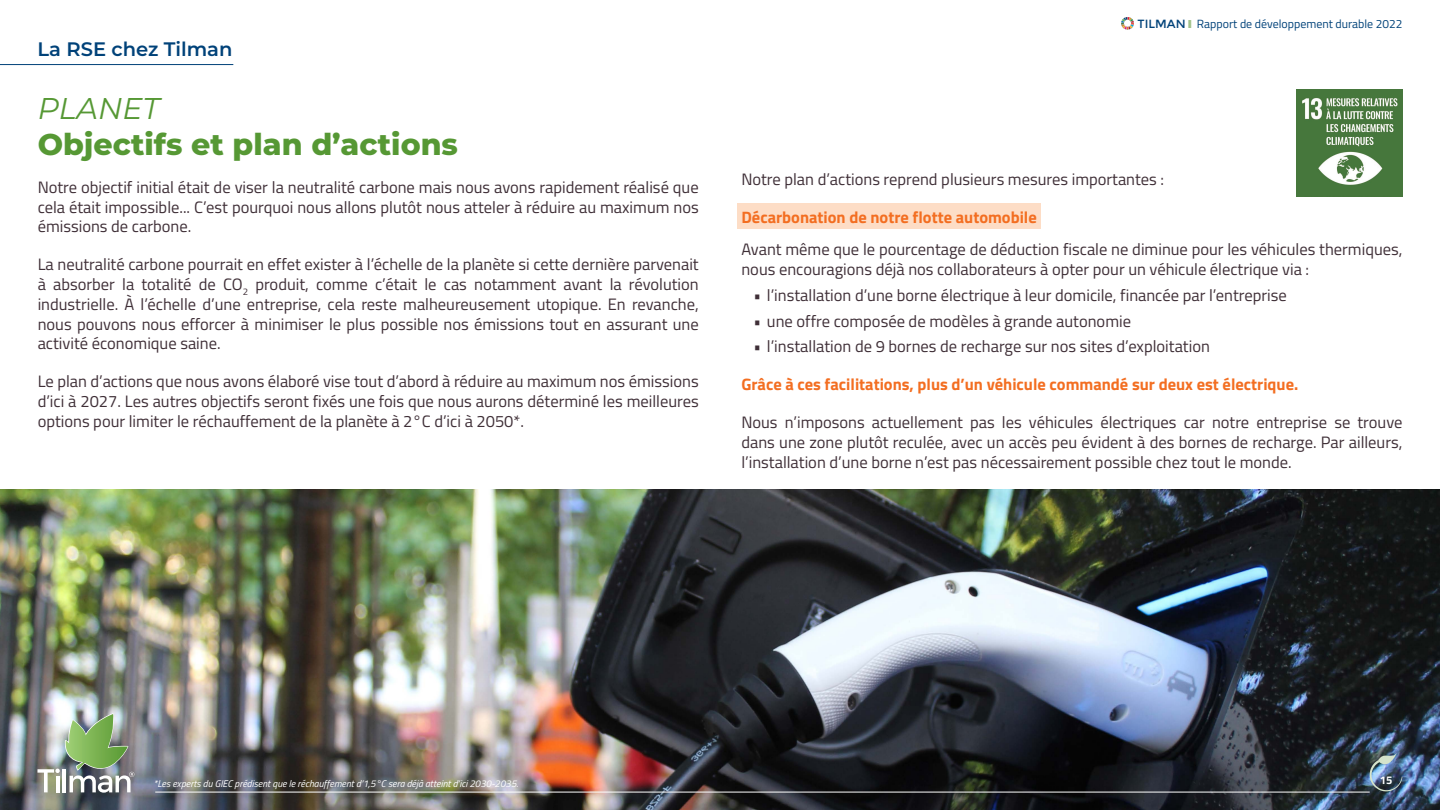
<style>
.page{position:relative;width:1440px;height:810px;background:#fff}
.page>*{position:absolute;margin:0;border:0;box-sizing:border-box;transform-origin:0 0}
.t1{font:800 30px "Montserrat";color:#569834}
.t2{font:italic 30px "Montserrat";color:#569834}
.t3{font:600 19.5px "Montserrat";color:#004279}
.t4{font:16.5px/19.8px "Titillium Web";color:#3f2f37;text-align:justify}
.t5{font:700 16.5px "Titillium Web";color:#f36e21}
.t6{font:11.93px "Titillium Web";color:#004279}
.t7{font:700 11.25px "Titillium Web";color:#fff}
.t8{font:italic 9.75px "Titillium Web";color:#fff}
.s1{font-family:"Montserrat"}
.s2{font-weight:900;color:#a1c28b}
</style>
<div class="page">
<img style="left:0;top:489px;width:1440px;height:321px">
<img style="left:1296px;top:90px;width:106px;height:106px">
<div style="left:737px;top:204px;width:304px;height:25px;background:#fdddc6"></div>
<hr style="left:0;top:64px;width:233px;height:1px;background:#004279">
<img style="left:1121px;top:17px;width:13px;height:13px">
<svg style="left:1370px;top:753px;width:33px;height:38px"></svg>
<img style="left:38px;top:713px;width:96px;height:80px">
<hr style="left:155px;top:792px;width:1215px;height:1px;background:#fff">
<p class="t3" style="left:38px;top:36px;width:196px">La RSE chez Tilman</p>
<p class="t2" style="left:38px;top:88px;width:124px">PLANET</p>
<p class="t1" style="left:38px;top:122px;width:422px">Objectifs et plan d’actions</p>
<p class="t4" style="left:38px;top:176px;width:663px">Notre objectif initial était de viser la neutralité carbone mais nous avons rapidement réalisé que cela était impossible... C’est pourquoi nous allons plutôt nous atteler à réduire au maximum nos émissions de carbone.</p>
<p class="t4" style="left:38px;top:254px;width:663px">La neutralité carbone pourrait en effet exister à l’échelle de la planète si cette dernière parvenait à absorber la totalité de CO<sub>2</sub> produit, comme c’était le cas notamment avant la révolution industrielle. À l’échelle d’une entreprise, cela reste malheureusement utopique. En revanche, nous pouvons nous efforcer à minimiser le plus possible nos émissions tout en assurant une activité économique saine.</p>
<p class="t4" style="left:38px;top:371px;width:663px">Le plan d’actions que nous avons élaboré vise tout d’abord à réduire au maximum nos émissions d’ici à 2027. Les autres objectifs seront fixés une fois que nous aurons déterminé les meilleures options pour limiter le réchauffement de la planète à 2°C d’ici à 2050*.</p>
<p class="t6" style="left:1138px;top:15px;width:266px"><span class="s1">TILMAN</span> <span class="s2">I</span> Rapport de développement durable 2022</p>
<p class="t4" style="left:741px;top:168px;width:424px">Notre plan d’actions reprend plusieurs mesures importantes :</p>
<p class="t5" style="left:741px;top:204px;width:297px">Décarbonation de notre flotte automobile</p>
<p class="t4" style="left:741px;top:239px;width:663px">Avant même que le pourcentage de déduction fiscale ne diminue pour les véhicules thermiques, nous encouragions déjà nos collaborateurs à opter pour un véhicule électrique via :</p>
<p class="t4" style="left:753px;top:284px;width:535px">• l’installation d’une borne électrique à leur domicile, financée par l’entreprise</p>
<p class="t4" style="left:753px;top:310px;width:379px">• une offre composée de modèles à grande autonomie</p>
<p class="t4" style="left:753px;top:336px;width:458px">• l’installation de 9 bornes de recharge sur nos sites d’exploitation</p>
<p class="t5" style="left:741px;top:372px;width:558px">Grâce à ces facilitations, plus d’un véhicule commandé sur deux est électrique.</p>
<p class="t4" style="left:741px;top:411px;width:663px">Nous n’imposons actuellement pas les véhicules électriques car notre entreprise se trouve dans une zone plutôt reculée, avec un accès peu évident à des bornes de recharge. Par ailleurs, l’installation d’une borne n’est pas nécessairement possible chez tout le monde.</p>
<p class="t8" style="left:154px;top:776px;width:366px">*Les experts du GIEC prédisent que le réchauffement d’1,5°C sera déjà atteint d’ici 2030-2035.</p>
<p class="t7" style="left:1380px;top:772px;width:14px">15</p>
</div>
